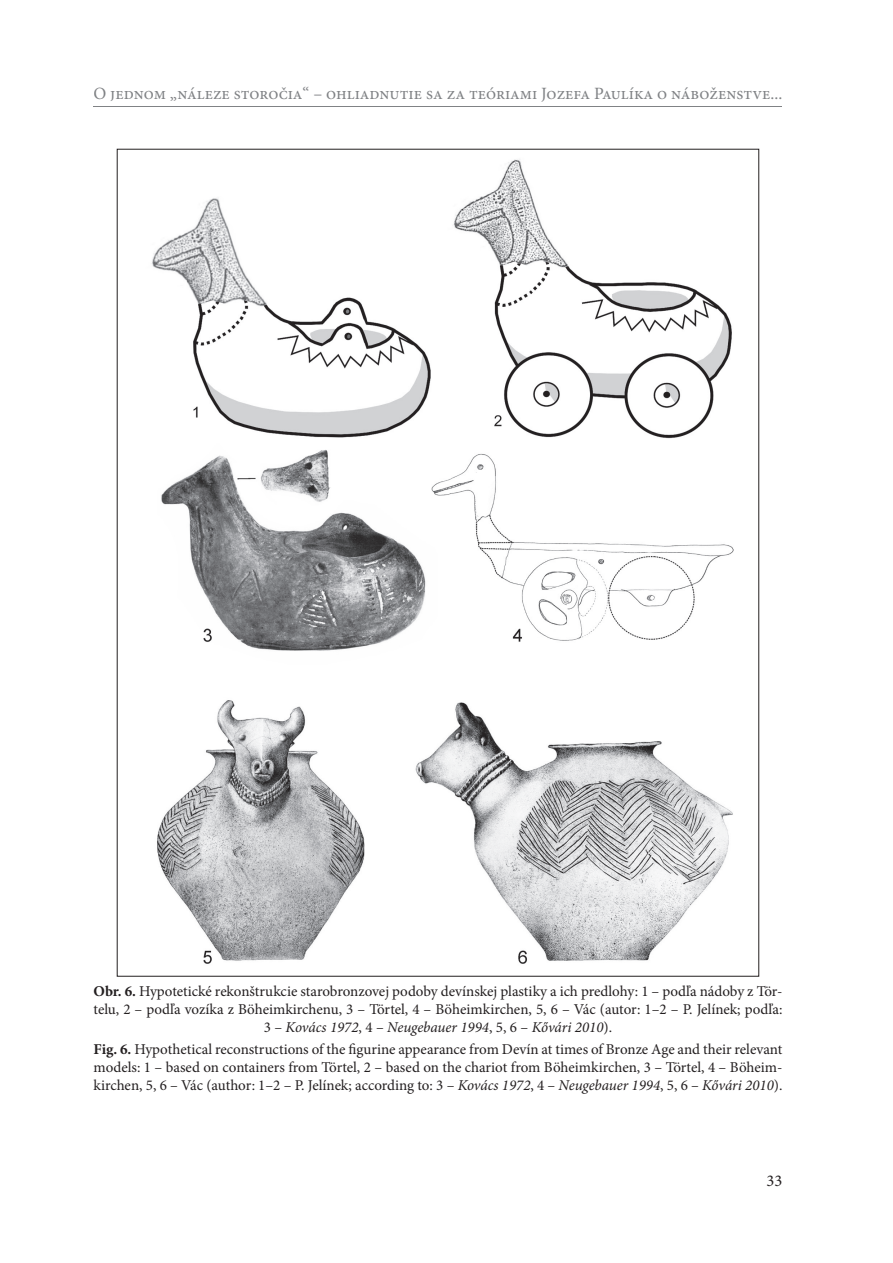
<style>
.page{position:relative;width:893px;height:1263px;background:#fff}
.page>*{position:absolute;margin:0;border:0;box-sizing:border-box;transform-origin:0 0}
.t1{font:17.25px "Minion Pro";color:#808285}
.t2{font:16.5px "Minion Pro";color:#231f20}
.t3{font:15px/18px "Minion Pro";color:#231f20;text-align:center}
.s1{font-weight:700}
.s2{font-style:italic}
</style>
<div class="page">
<hr style="left:94px;top:106px;width:688px;height:1px;background:#808285">
<img style="left:151px;top:159px;width:583px;height:805px">
<p class="t1" style="left:94px;top:81px;width:690px">O jednom „náleze storočia“ – ohliadnutie sa za teóriami Jozefa Paulíka o náboženstve...</p>
<p class="t3" style="left:94px;top:982px;width:690px"><span class="s1">Obr. 6.</span> Hypotetické rekonštrukcie starobronzovej podoby devínskej plastiky a ich predlohy: 1 – podľa nádoby z Tör&shy;telu, 2 – podľa vozíka z Böheimkirchenu, 3 – Törtel, 4 – Böheimkirchen, 5, 6 – Vác (autor: 1–2 – P. Jelínek; podľa:<br>3 – <span class="s2">Kovács 1972</span>, 4 – <span class="s2">Neugebauer 1994</span>, 5, 6 – <span class="s2">Kővári 2010</span>).</p>
<p class="t3" style="left:94px;top:1040px;width:690px;text-align:justify"><span class="s1">Fig. 6.</span> Hypothetical reconstructions of the gurine appearance from Devín at times of Bronze Age and their relevant models: 1 – based on containers from Törtel, 2 – based on the chariot from Böheimkirchen, 3 – Törtel, 4 – Böheim&shy;kirchen, 5, 6 – Vác (author: 1–2 – P. Jelínek; according to: 3 – <span class="s2">Kovács 1972</span>, 4 – <span class="s2">Neugebauer 1994</span>, 5, 6 – <span class="s2">Kővári 2010</span>).</p>
<p class="t2" style="left:766px;top:1170px;width:18px">33</p>
</div>
